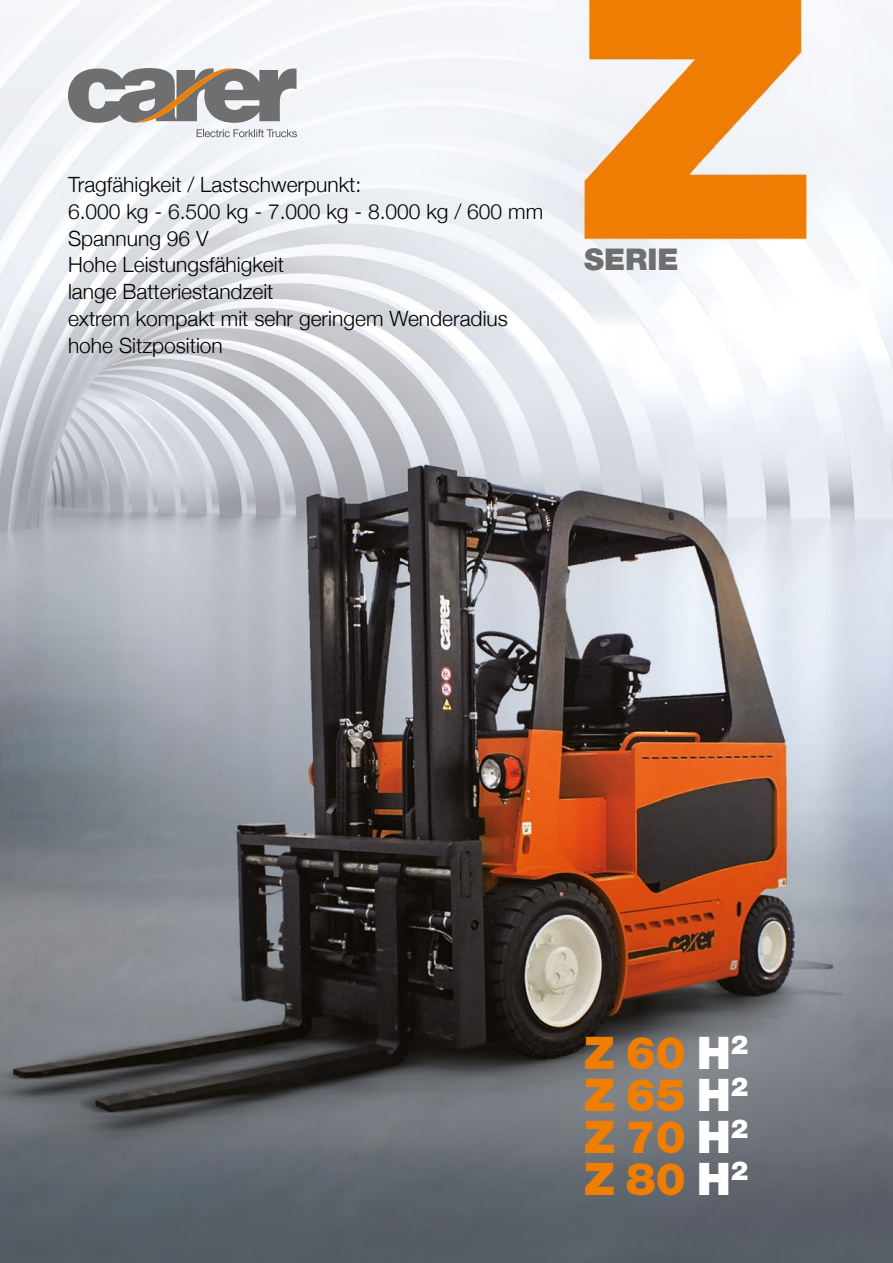
<style>
.page{position:relative;width:893px;height:1263px;background:#fff}
.page>*{position:absolute;margin:0;border:0;box-sizing:border-box;transform-origin:0 0}
.t1{font:900 45px/42px "Helvetica Neue";color:#ef7d00;text-align:justify}
.t2{font:900 30px "Helvetica Neue";color:#706f6f}
.t3{font:300 21px/26.7px "Helvetica Neue";color:#000}
.s1{color:#fff}
</style>
<div class="page">
<img style="left:0;top:0;width:893px;height:1263px">
<svg style="left:197px;top:129px;width:100px;height:8px"></svg>
<svg style="left:68px;top:67px;width:228px;height:56px"></svg>
<p class="t3" style="left:68px;top:170px;width:477px">Tragfähigkeit / Lastschwerpunkt:<br>6.000 kg - 6.500 kg - 7.000 kg - 8.000 kg / 600 mm<br>Spannung 96 V<br>Hohe Leistungsfähigkeit<br>lange Batteriestandzeit<br>extrem kompakt mit sehr geringem Wenderadius hohe Sitzposition</p>
<h2 class="t2" style="left:584px;top:241px;width:96px">SERIE</h2>
<h1 class="t1" style="left:584px;top:1032px;width:166px">Z 60 <span class="s1">H</span><sup>2<br></sup>Z 65 <span class="s1">H</span><sup>2<br></sup>Z 70 <span class="s1">H</span><sup>2<br></sup>Z 80 <span class="s1">H</span><sup>2</sup></h1>
</div>
